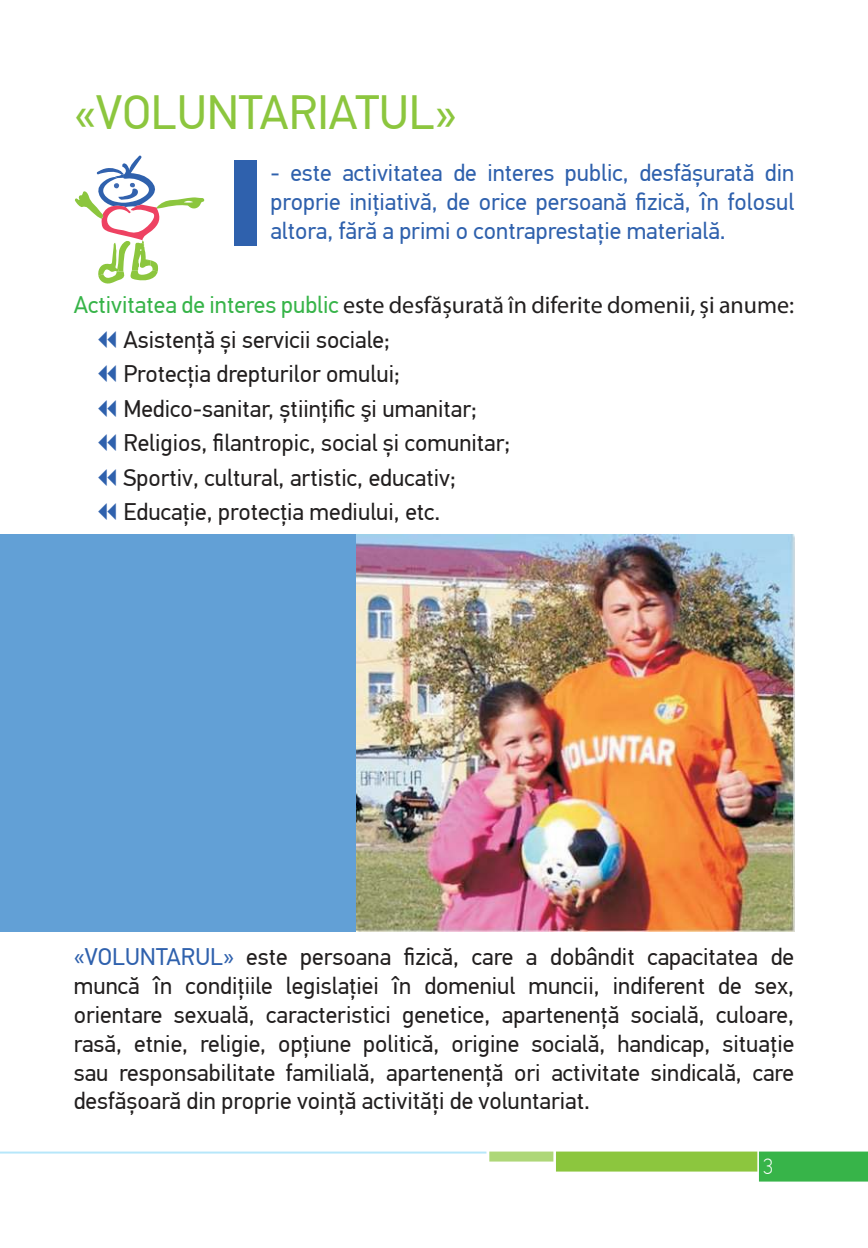
<style>
.page{position:relative;width:868px;height:1248px;background:#fff}
.page>*{position:absolute;margin:0;border:0;box-sizing:border-box;transform-origin:0 0}
.t1{font:48px "PF Din Text Pro";color:#8cc63e}
.t2{font:24px/28.8px "PF Din Text Pro";color:#221f1f;text-align:justify}
.t3{font:24px/28.8px "PF Din Text Pro";color:#2f61ad;text-align:justify}
.t4{font:24px "Myriad Pro";color:#221f1f}
.t5{font:100 22px "PF Din Text Pro";color:#fff}
.s1{font-family:"PF Din Text Pro";color:#37b449}
.s2{color:#2f61ad}
</style>
<div class="page">
<div style="left:556px;top:1151px;width:201px;height:20px;background:#8cc63e"></div>
<div style="left:758px;top:1151px;width:109px;height:30px;background:#37b449"></div>
<hr style="left:0;top:1151px;width:486px;height:2px;background:#6dcff6">
<div style="left:489px;top:1151px;width:64px;height:10px;background:#aed778"></div>
<img style="left:357px;top:534px;width:437px;height:397px">
<svg style="left:75px;top:155px;width:129px;height:129px"></svg>
<div style="left:234px;top:160px;width:23px;height:86px;background:#2f61ad"></div>
<div style="left:0;top:534px;width:356px;height:397px;background:#62a0d6"></div>
<h1 class="t1" style="left:74px;top:84px;width:384px">«VOLUNTARIATUL»</h1>
<p class="t3" style="left:270px;top:159px;width:525px">- este activitatea de interes public, desfășurată din proprie iniţiativă, de orice persoană fizică, în folosul altora, fără a primi o contraprestaţie materială.</p>
<p class="t4" style="left:74px;top:296px;width:721px"><span class="s1">Activitatea de interes public</span> este desfășurată în diferite domenii, și anume:</p>
<p class="t2" style="left:96px;top:323px;width:415px;line-height:34.4px;text-align:left"><span class="s2">l</span> Asistenţă și servicii sociale;<br><span class="s2">l</span> Protecţia drepturilor omului;<br><span class="s2">l</span> Medico-sanitar, știinţific şi umanitar;<br><span class="s2">l</span> Religios, filantropic, social și comunitar; <span class="s2">l</span> Sportiv, cultural, artistic, educativ;<br><span class="s2">l</span> Educaţie, protecţia mediului, etc.</p>
<p class="t2" style="left:74px;top:942px;width:722px"><span class="s2">«VOLUNTARUL»</span> este persoana fizică, care a dobândit capacitatea de muncă în condiţiile legislaţiei în domeniul muncii, indiferent de sex, orientare sexuală, caracteristici genetice, apartenenţă socială, culoare, rasă, etnie, religie, opţiune politică, origine socială, handicap, situaţie sau responsabilitate familială, apartenenţă ori activitate sindicală, care desfășoară din proprie voinţă activităţi de voluntariat.</p>
<p class="t5" style="left:762px;top:1153px;width:12px">3</p>
</div>
